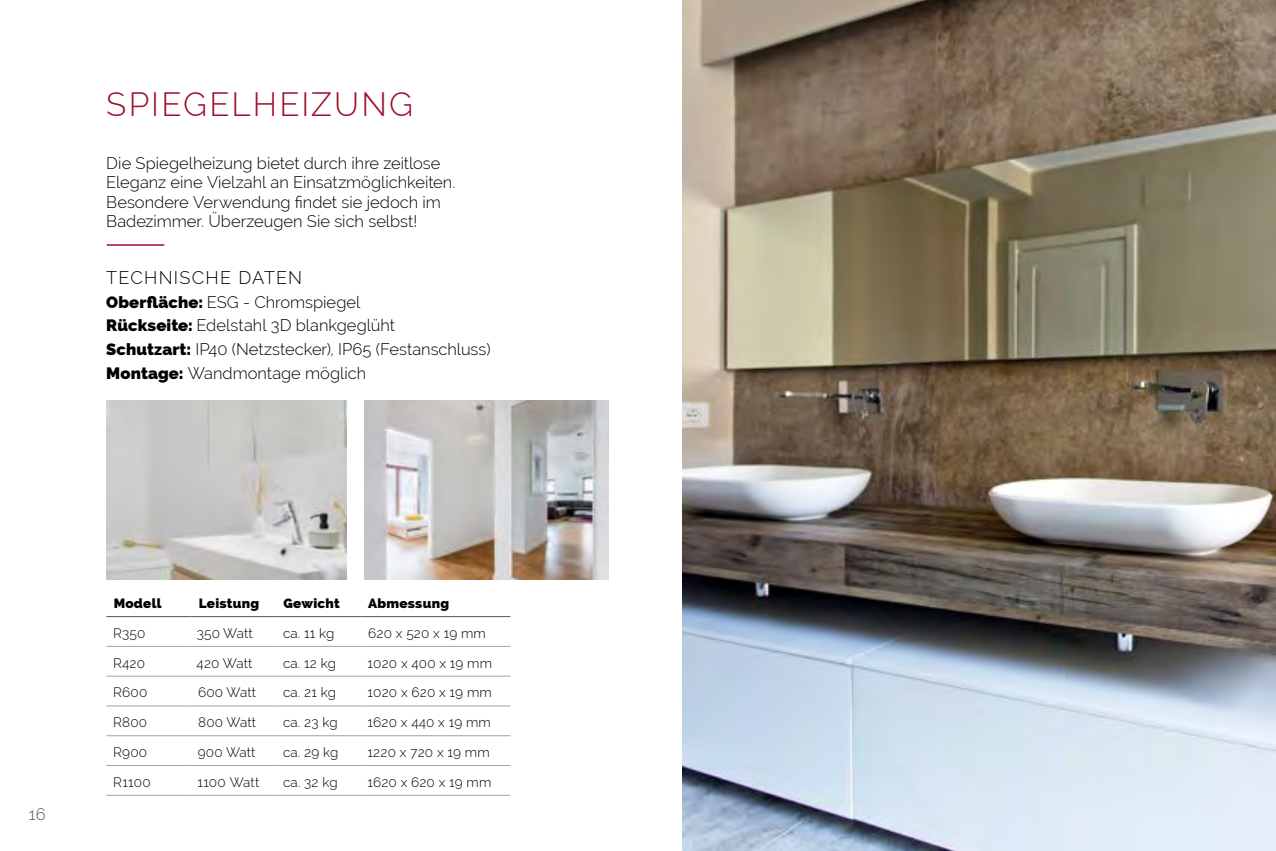
<style>
.page{position:relative;width:1276px;height:851px;background:#fff}
.page>*{position:absolute;margin:0;border:0;box-sizing:border-box;transform-origin:0 0}
.t1{font:300 33px "Raleway";letter-spacing:.065em;color:#9f0d28}
.t2{font:300 18px "Raleway";letter-spacing:.065em;color:#000}
.t3{font:300 16.5px/19.5px "Raleway";color:#000}
.t4{font:300 16.5px "Raleway";color:#58585a}
.t5{font:300 13.5px "Raleway";letter-spacing:.01em;color:#000}
.t6{font:800 13.5px "Raleway";letter-spacing:.02em;color:#000}
.s1{font-weight:800}
</style>
<div class="page">
<hr style="left:106px;top:646px;width:85px;height:1px;background:#a1a2a4">
<hr style="left:191px;top:646px;width:85px;height:1px;background:#a1a2a4">
<hr style="left:276px;top:646px;width:85px;height:1px;background:#a1a2a4">
<hr style="left:361px;top:646px;width:149px;height:1px;background:#a1a2a4">
<hr style="left:106px;top:675px;width:85px;height:1px;background:#a1a2a4">
<hr style="left:191px;top:675px;width:85px;height:1px;background:#a1a2a4">
<hr style="left:276px;top:675px;width:85px;height:1px;background:#a1a2a4">
<hr style="left:361px;top:675px;width:149px;height:1px;background:#a1a2a4">
<hr style="left:106px;top:705px;width:85px;height:1px;background:#a1a2a4">
<hr style="left:191px;top:705px;width:85px;height:1px;background:#a1a2a4">
<hr style="left:276px;top:705px;width:85px;height:1px;background:#a1a2a4">
<hr style="left:361px;top:705px;width:149px;height:1px;background:#a1a2a4">
<hr style="left:106px;top:735px;width:85px;height:1px;background:#a1a2a4">
<hr style="left:191px;top:735px;width:85px;height:1px;background:#a1a2a4">
<hr style="left:276px;top:735px;width:85px;height:1px;background:#a1a2a4">
<hr style="left:361px;top:735px;width:149px;height:1px;background:#a1a2a4">
<hr style="left:106px;top:765px;width:85px;height:1px;background:#a1a2a4">
<hr style="left:191px;top:765px;width:85px;height:1px;background:#a1a2a4">
<hr style="left:276px;top:765px;width:85px;height:1px;background:#a1a2a4">
<hr style="left:361px;top:765px;width:149px;height:1px;background:#a1a2a4">
<hr style="left:106px;top:794px;width:85px;height:1px;background:#a1a2a4">
<hr style="left:191px;top:794px;width:85px;height:1px;background:#a1a2a4">
<hr style="left:276px;top:794px;width:85px;height:1px;background:#a1a2a4">
<hr style="left:361px;top:794px;width:149px;height:1px;background:#a1a2a4">
<hr style="left:106px;top:616px;width:85px;height:1px;background:#58585a">
<hr style="left:191px;top:616px;width:85px;height:1px;background:#58585a">
<hr style="left:276px;top:616px;width:85px;height:1px;background:#58585a">
<hr style="left:361px;top:616px;width:149px;height:1px;background:#58585a">
<hr style="left:107px;top:244px;width:57px;height:2px;background:#9f0d28">
<img style="left:682px;top:0;width:593px;height:850px">
<img style="left:107px;top:400px;width:240px;height:179px">
<img style="left:364px;top:400px;width:244px;height:179px">
<h1 class="t1" style="left:106px;top:85px;width:308px">SPIEGELHEIZUNG</h1>
<p class="t3" style="left:106px;top:153px;width:351px">Die Spiegelheizung bietet durch ihre zeitlose Eleganz eine Vielzahl an Einsatzmöglichkeiten.<br>Besondere Verwendung findet sie jedoch im Badezimmer. Überzeugen Sie sich selbst!</p>
<p class="t2" style="left:106px;top:267px;width:197px">TECHNISCHE DATEN</p>
<p class="t3" style="left:106px;top:290px;width:386px;line-height:23.7px"><span class="s1">Oberfläche:</span> ESG - Chromspiegel<br><span class="s1">Rückseite:</span> Edelstahl 3D blankgeglüht<br><span class="s1">Schutzart:</span> IP40 (Netzstecker), IP65 (Festanschluss)<br><span class="s1">Montage:</span> Wandmontage möglich</p>
<p class="t4" style="left:29px;top:804px;width:18px">16</p>
<p class="t6" style="left:114px;top:595px;width:50px">Modell</p>
<p class="t6" style="left:199px;top:595px;width:62px">Leistung</p>
<p class="t6" style="left:283px;top:595px;width:58px">Gewicht</p>
<p class="t6" style="left:368px;top:595px;width:82px">Abmessung</p>
<p class="t5" style="left:113px;top:625px;width:34px">R350</p>
<p class="t5" style="left:197px;top:625px;width:58px">350 Watt</p>
<p class="t5" style="left:283px;top:625px;width:53px">ca. 11 kg</p>
<p class="t5" style="left:368px;top:625px;width:119px">620 x 520 x 19 mm</p>
<p class="t5" style="left:113px;top:655px;width:33px">R420</p>
<p class="t5" style="left:197px;top:655px;width:57px">420 Watt</p>
<p class="t5" style="left:283px;top:655px;width:55px">ca. 12 kg</p>
<p class="t5" style="left:368px;top:655px;width:126px">1020 x 400 x 19 mm</p>
<p class="t5" style="left:113px;top:684px;width:36px">R600</p>
<p class="t5" style="left:198px;top:684px;width:59px">600 Watt</p>
<p class="t5" style="left:283px;top:684px;width:55px">ca. 21 kg</p>
<p class="t5" style="left:368px;top:684px;width:126px">1020 x 620 x 19 mm</p>
<p class="t5" style="left:113px;top:714px;width:35px">R800</p>
<p class="t5" style="left:198px;top:714px;width:59px">800 Watt</p>
<p class="t5" style="left:283px;top:714px;width:56px">ca. 23 kg</p>
<p class="t5" style="left:368px;top:714px;width:125px">1620 x 440 x 19 mm</p>
<p class="t5" style="left:113px;top:744px;width:35px">R900</p>
<p class="t5" style="left:198px;top:744px;width:59px">900 Watt</p>
<p class="t5" style="left:283px;top:744px;width:57px">ca. 29 kg</p>
<p class="t5" style="left:368px;top:744px;width:124px">1220 x 720 x 19 mm</p>
<p class="t5" style="left:113px;top:774px;width:39px">R1100</p>
<p class="t5" style="left:197px;top:774px;width:63px">1100 Watt</p>
<p class="t5" style="left:283px;top:774px;width:56px">ca. 32 kg</p>
<p class="t5" style="left:368px;top:774px;width:125px">1620 x 620 x 19 mm</p>
</div>
